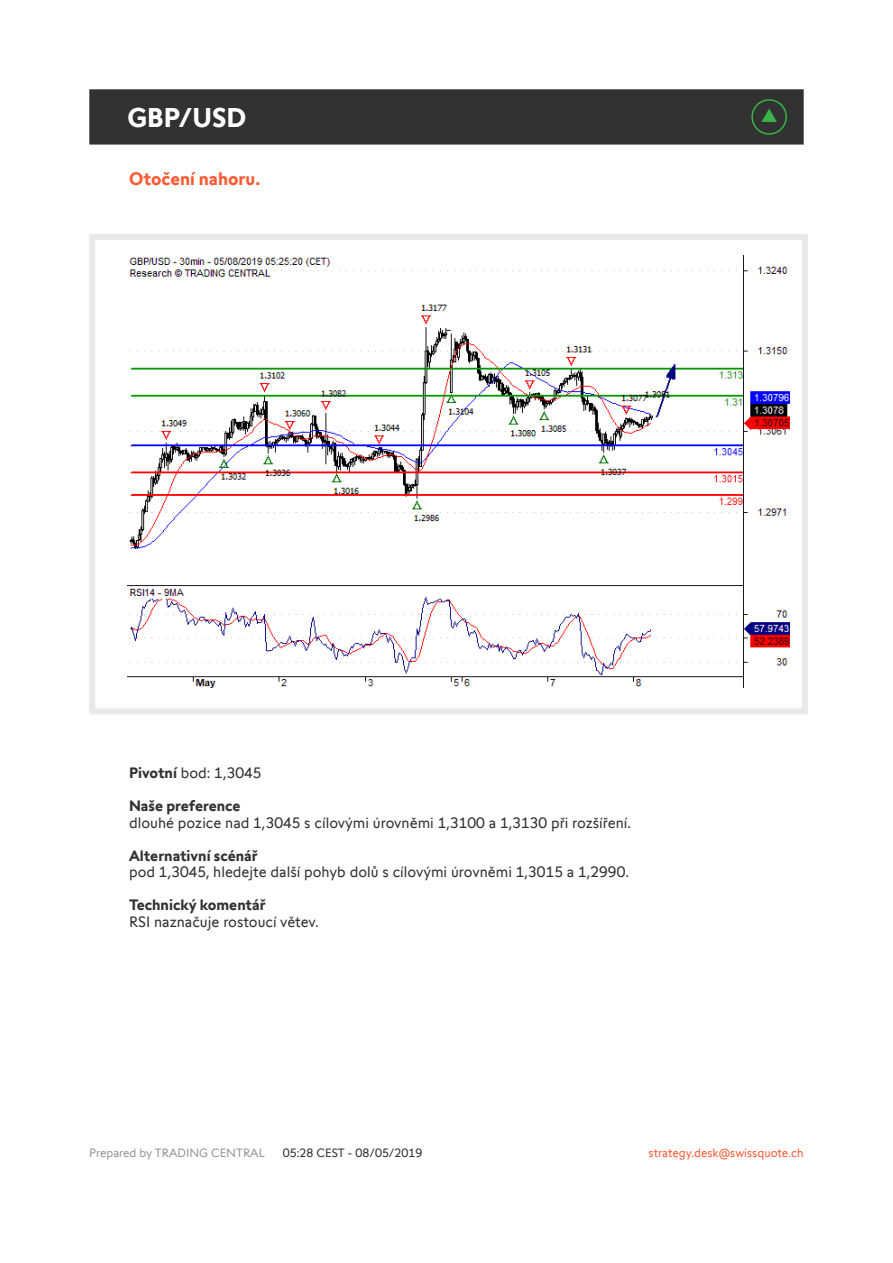
<style>
.page{position:relative;width:893px;height:1263px;background:#fff}
.page>*{position:absolute;margin:0;border:0;box-sizing:border-box;transform-origin:0 0}
.t1{font:700 27px "Swissquote CT";color:#fff}
.t2{font:700 18px "Swissquote CT";color:#fa5b35}
.t3{font:15px "Swissquote CT";color:#323232}
.t4{font:700 15px "Swissquote CT";color:#323232}
.t5{font:12px "Swissquote CT";color:#fa5b35}
.t6{font:12px "Swissquote CT";color:#939598}
.t7{font:12px "Swissquote CT";color:#323232}
.s1{font-weight:700}
</style>
<div class="page">
<div style="left:89px;top:234px;width:719px;height:480px;border:6px solid #e9e8e7"></div>
<div style="left:89px;top:89px;width:715px;height:56px;background:#323232;border:2px solid #323232"></div>
<img style="left:128px;top:255px;width:661px;height:432px">
<svg style="left:751px;top:99px;width:36px;height:36px"></svg>
<h1 class="t1" style="left:128px;top:101px;width:120px">GBP/USD</h1>
<p class="t2" style="left:129px;top:168px;width:133px">Otočení nahoru.</p>
<p class="t3" style="left:129px;top:764px;width:134px"><span class="s1">Pivotní</span> bod: 1,3045</p>
<p class="t4" style="left:129px;top:797px;width:113px">Naše preference</p>
<p class="t3" style="left:129px;top:814px;width:503px">dlouhé pozice nad 1,3045 s cílovými úrovněmi 1,3100 a 1,3130 při rozšíření.</p>
<p class="t4" style="left:129px;top:846px;width:130px">Alternativní scénář</p>
<p class="t3" style="left:129px;top:863px;width:501px">pod 1,3045, hledejte další pohyb dolů s cílovými úrovněmi 1,3015 a 1,2990.</p>
<p class="t4" style="left:129px;top:896px;width:138px">Technický komentář</p>
<p class="t3" style="left:129px;top:913px;width:191px">RSI naznačuje rostoucí větev.</p>
<p class="t6" style="left:89px;top:1145px;width:177px">Prepared by TRADING CENTRAL</p>
<p class="t7" style="left:283px;top:1145px;width:141px">05:28 CEST - 08/05/2019</p>
<p class="t5" style="left:649px;top:1145px;width:157px">strategy.desk@swissquote.ch</p>
</div>
